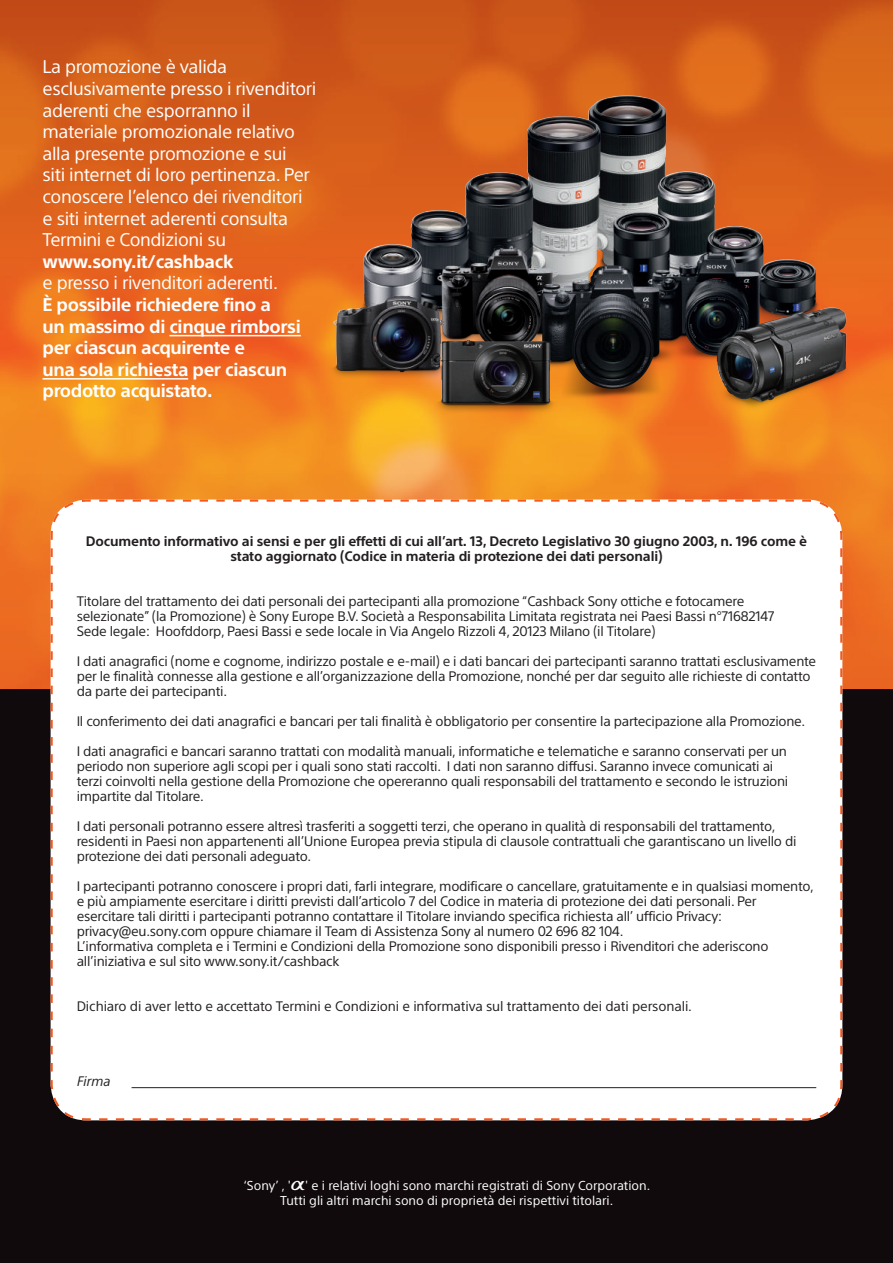
<style>
.page{position:relative;width:893px;height:1263px;background:#fff}
.page>*{position:absolute;margin:0;border:0;box-sizing:border-box;transform-origin:0 0}
.t1{font:18px/21.6px "SST";letter-spacing:-.02em;color:#fff}
.t2{font:700 18px/21.6px "SST";letter-spacing:-.02em;color:#fff}
.t3{font:13.5px/15px "SST";letter-spacing:-.02em;color:#231f20}
.t4{font:700 13.5px/15px "SST";letter-spacing:-.01em;color:#231f20;text-align:center}
.t5{font:italic 13.5px "SST";letter-spacing:-.01em;color:#231f20}
.t6{font:12.6px/15.1px "SST";color:#fff;text-align:center}
.s1{font-family:"Alphalogo"}
</style>
<div class="page">
<div style="left:0;top:689px;width:893px;height:574px;background:#110a0c"></div>
<img style="left:0;top:0;width:893px;height:689px">
<hr style="left:169px;top:335px;width:132px;height:1px;background:#fff">
<hr style="left:43px;top:378px;width:145px;height:2px;background:#fff">
<div style="left:50px;top:498px;width:793px;height:623px;background:#fff"></div>
<hr style="left:132px;top:1087px;width:684px;height:1px;background:#231f20">
<img style="left:302px;top:72px;width:575px;height:376px">
<p class="t1" style="left:43px;top:56px;width:275px">La promozione è valida esclusivamente presso i rivenditori aderenti che esporranno il materiale promozionale relativo alla presente promozione e sui<br>siti internet di loro pertinenza. Per conoscere l’elenco dei rivenditori e siti internet aderenti consulta<br>Termini e Condizioni su</p>
<h1 class="t2" style="left:43px;top:250px;width:192px">www.sony.it/cashback</h1>
<h1 class="t1" style="left:43px;top:272px;width:237px">e presso i rivenditori aderenti.</h1>
<h1 class="t2" style="left:43px;top:294px;width:260px">È possibile richiedere fino a<br>un massimo di cinque rimborsi per ciascun acquirente e<br>una sola richiesta per ciascun prodotto acquistato.</h1>
<p class="t4" style="left:86px;top:534px;width:723px">Documento informativo ai sensi e per gli effetti di cui all’art. 13, Decreto Legislativo 30 giugno 2003, n. 196 come è stato aggiornato (Codice in materia di protezione dei dati personali)</p>
<p class="t3" style="left:77px;top:594px;width:699px">Titolare del trattamento dei dati personali dei partecipanti alla promozione “Cashback Sony ottiche e fotocamere selezionate” (la Promozione) è Sony Europe B.V. Società a Responsabilita Limitata registrata nei Paesi Bassi n°71682147<br>Sede legale: Hoofddorp, Paesi Bassi e sede locale in Via Angelo Rizzoli 4, 20123 Milano (il Titolare)</p>
<p class="t3" style="left:77px;top:654px;width:741px">I dati anagrafici (nome e cognome, indirizzo postale e e-mail) e i dati bancari dei partecipanti saranno trattati esclusivamente per le finalità connesse alla gestione e all’organizzazione della Promozione, nonché per dar seguito alle richieste di contatto da parte dei partecipanti.</p>
<p class="t3" style="left:77px;top:714px;width:730px">Il conferimento dei dati anagrafici e bancari per tali finalità è obbligatorio per consentire la partecipazione alla Promozione.</p>
<p class="t3" style="left:77px;top:744px;width:713px">I dati anagrafici e bancari saranno trattati con modalità manuali, informatiche e telematiche e saranno conservati per un periodo non superiore agli scopi per i quali sono stati raccolti. I dati non saranno diffusi. Saranno invece comunicati ai terzi coinvolti nella gestione della Promozione che opereranno quali responsabili del trattamento e secondo le istruzioni impartite dal Titolare.</p>
<p class="t3" style="left:77px;top:819px;width:721px">I dati personali potranno essere altresì trasferiti a soggetti terzi, che operano in qualità di responsabili del trattamento, residenti in Paesi non appartenenti all’Unione Europea previa stipula di clausole contrattuali che garantiscano un livello di protezione dei dati personali adeguato.</p>
<p class="t3" style="left:77px;top:879px;width:739px">I partecipanti potranno conoscere i propri dati, farli integrare, modificare o cancellare, gratuitamente e in qualsiasi momento, e più ampiamente esercitare i diritti previsti dall’articolo 7 del Codice in materia di protezione dei dati personali. Per esercitare tali diritti i partecipanti potranno contattare il Titolare inviando specifica richiesta all’ ufficio Privacy: privacy@eu.sony.com oppure chiamare il Team di Assistenza Sony al numero 02 696 82 104.<br>L’informativa completa e i Termini e Condizioni della Promozione sono disponibili presso i Rivenditori che aderiscono all’iniziativa e sul sito www.sony.it/cashback</p>
<p class="t3" style="left:77px;top:999px;width:617px">Dichiaro di aver letto e accettato Termini e Condizioni e informativa sul trattamento dei dati personali.</p>
<p class="t5" style="left:77px;top:1074px;width:35px">Firma</p>
<p class="t6" style="left:243px;top:1178px;width:408px">‘Sony’ , '<span class="s1">a</span>' e i relativi loghi sono marchi registrati di Sony Corporation.<br>Tutti gli altri marchi sono di proprietà dei rispettivi titolari.</p>
</div>
